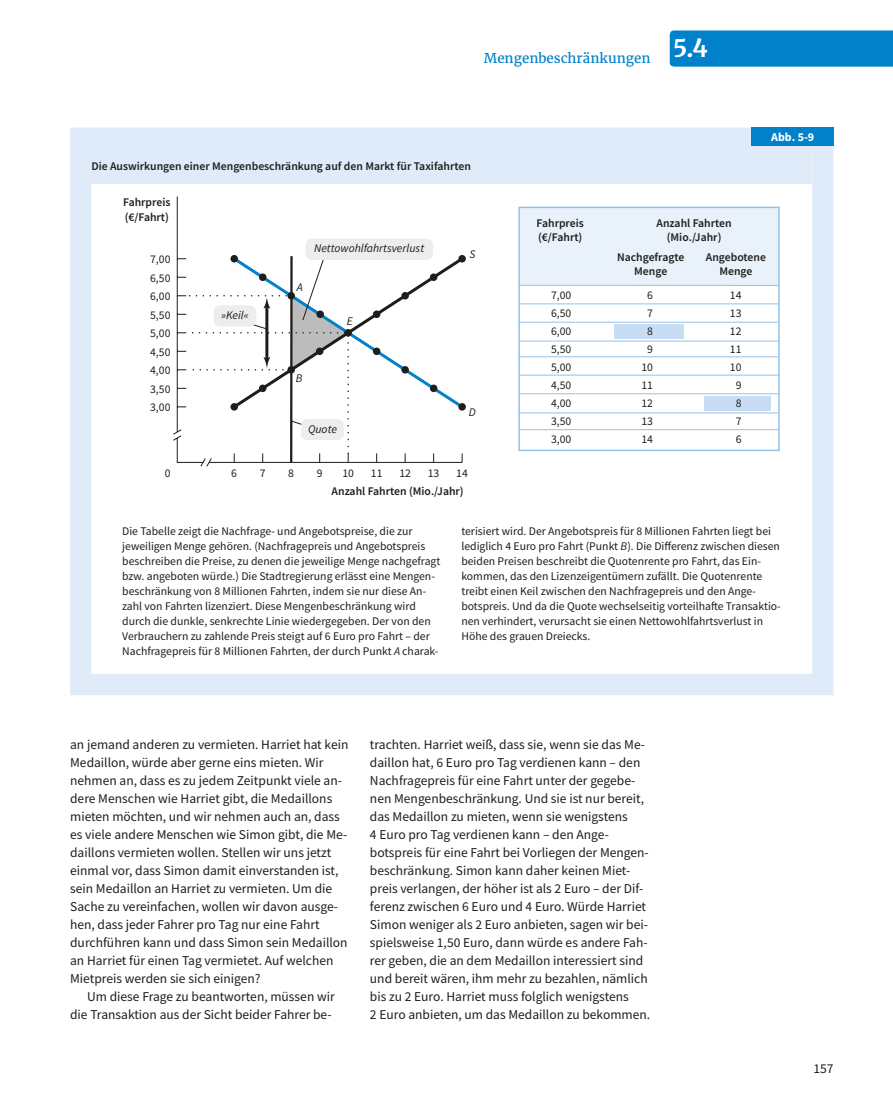
<style>
.page{position:relative;width:893px;height:1106px;background:#fff}
.page>*{position:absolute;margin:0;border:0;box-sizing:border-box;transform-origin:0 0}
.t1{font:700 24px "Haufe Merriweather";color:#fff}
.t2{font:13.5px/18px "Source Sans Pro";color:#1d1d1b}
.t3{font:13.5px "Haufe Merriweather";color:#0081c9}
.t4{font:700 12px "Source Sans Pro";color:#fff}
.t5{font:11.7px/18px "Source Sans Pro";color:#1d1d1b}
.t6{font:600 11.7px/14.2px "Source Sans Pro";color:#1d1d1b;text-align:center}
.t7{font:italic 11.7px "Source Sans Pro";color:#1d1d1b}
.s1{font-style:italic}
</style>
<div class="page">
<div style="left:670px;top:30px;width:223px;height:37px;background:#0081c9"></div>
<div style="left:91px;top:147px;width:721px;height:37px;background:#dfebf9"></div>
<div style="left:70px;top:128px;width:763px;height:567px;border:21px solid #dfebf9"></div>
<div style="left:751px;top:128px;width:82px;height:18px;background:#0081c9"></div>
<div style="left:614px;top:324px;width:70px;height:14px;background:#c8ddf4"></div>
<div style="left:704px;top:396px;width:67px;height:14px;background:#c8ddf4"></div>
<svg style="left:173px;top:196px;width:37px;height:271px"></svg>
<hr style="left:519px;top:303px;width:260px;height:1px;background:#95c2e9">
<hr style="left:518px;top:322px;width:260px;height:1px;background:#95c2e9">
<hr style="left:520px;top:341px;width:260px;height:1px;background:#95c2e9">
<hr style="left:518px;top:356px;width:260px;height:1px;background:#95c2e9">
<hr style="left:520px;top:375px;width:260px;height:1px;background:#95c2e9">
<hr style="left:519px;top:393px;width:260px;height:1px;background:#95c2e9">
<hr style="left:518px;top:412px;width:260px;height:1px;background:#95c2e9">
<hr style="left:520px;top:429px;width:259px;height:1px;background:#95c2e9">
<div style="left:521px;top:210px;width:256px;height:75px;background:#e9f1fb"></div>
<hr style="left:518px;top:285px;width:261px;height:1px;background:#95c2e9">
<div style="left:518px;top:207px;width:262px;height:244px;border:2px solid #95c2e9"></div>
<svg style="left:188px;top:251px;width:278px;height:212px"></svg>
<div style="left:305px;top:239px;width:128px;height:21px;background:#ededed;border-radius:6px"></div>
<p class="t3" style="left:484px;top:50px;width:168px">Mengenbeschränkungen</p>
<h1 class="t1" style="left:673px;top:33px;width:36px">5.4</h1>
<p class="t6" style="left:91px;top:159px;width:381px">Die Auswirkungen einer Mengenbeschränkung auf den Markt für Taxifahrten</p>
<p class="t6" style="left:123px;top:195px;width:49px;line-height:15px;text-align:left">Fahrpreis (€/Fahrt)</p>
<p class="t5" style="left:150px;top:251px;width:22px;line-height:18.5px;text-align:justify">7,00<br>6,50<br>6,00<br>5,50<br>5,00<br>4,50<br>4,00<br>3,50<br>3,00</p>
<p class="t7" style="left:221px;top:308px;width:29px">»Keil«</p>
<p class="t7" style="left:297px;top:280px;width:7px">A</p>
<p class="t7" style="left:314px;top:241px;width:111px">Nettowohlfahrtsverlust</p>
<p class="t7" style="left:347px;top:313px;width:7px">E</p>
<p class="t7" style="left:296px;top:370px;width:8px">B</p>
<p class="t7" style="left:308px;top:421px;width:30px">Quote</p>
<p class="t7" style="left:469px;top:247px;width:7px">S</p>
<p class="t7" style="left:469px;top:404px;width:8px">D</p>
<p class="t5" style="left:165px;top:465px;width:7px">0</p>
<p class="t5" style="left:288px;top:465px;width:7px">8</p>
<p class="t5" style="left:231px;top:465px;width:7px">6</p>
<p class="t5" style="left:260px;top:465px;width:7px">7</p>
<p class="t5" style="left:317px;top:465px;width:7px">9</p>
<p class="t5" style="left:342px;top:465px;width:13px">10</p>
<p class="t5" style="left:371px;top:465px;width:13px">11</p>
<p class="t5" style="left:399px;top:465px;width:13px">12</p>
<p class="t5" style="left:428px;top:465px;width:13px">13</p>
<p class="t5" style="left:456px;top:465px;width:13px">14</p>
<p class="t6" style="left:332px;top:485px;width:134px">Anzahl Fahrten (Mio./Jahr)</p>
<p class="t6" style="left:537px;top:217px;width:49px;text-align:left">Fahrpreis (€/Fahrt)</p>
<p class="t6" style="left:657px;top:217px;width:77px">Anzahl Fahrten (Mio./Jahr)</p>
<p class="t4" style="left:771px;top:128px;width:45px">Abb. 5‑9</p>
<p class="t6" style="left:617px;top:250px;width:69px">Nachgefragte<br>Menge</p>
<p class="t6" style="left:706px;top:250px;width:62px">Angebotene<br>Menge</p>
<p class="t5" style="left:641px;top:287px;width:13px;text-align:center">6<br>7<br>8<br>9<br>10<br>11<br>12<br>13<br>14</p>
<p class="t5" style="left:551px;top:287px;width:22px;text-align:justify">7,00<br>6,50<br>6,00<br>5,50<br>5,00<br>4,50<br>4,00<br>3,50<br>3,00</p>
<p class="t5" style="left:730px;top:287px;width:13px;text-align:center">14<br>13<br>12<br>11<br>10<br>9<br>8<br>7<br>6</p>
<p class="t5" style="left:122px;top:523px;width:320px;line-height:15px">Die Tabelle zeigt die Nachfrage- und Angebotspreise, die zur jeweiligen Menge gehören. (Nachfragepreis und Angebotspreis beschreiben die Preise, zu denen die jeweilige Menge nachgefragt bzw. angeboten würde.) Die Stadtregierung erlässt eine Mengen&shy;beschränkung von 8 Millionen Fahrten, indem sie nur diese An&shy;zahl von Fahrten lizenziert. Diese Mengenbeschränkung wird durch die dunkle, senkrechte Linie wiedergegeben. Der von den Verbrauchern zu zahlende Preis steigt auf 6 Euro pro Fahrt – der Nachfragepreis für 8 Millionen Fahrten, der durch Punkt <span class="s1">A</span> charak-</p>
<p class="t5" style="left:461px;top:523px;width:321px;line-height:15px">terisiert wird. Der Angebotspreis für 8 Millionen Fahrten liegt bei lediglich 4 Euro pro Fahrt (Punkt <span class="s1">B</span>). Die Differenz zwischen diesen beiden Preisen beschreibt die Quotenrente pro Fahrt, das Ein&shy;kommen, das den Lizenzeigentümern zufällt. Die Quotenrente treibt einen Keil zwischen den Nachfragepreis und den Ange&shy;botspreis. Und da die Quote wechselseitig vorteilhafte Transaktio&shy;nen verhindert, verursacht sie einen Nettowohlfahrtsverlust in Höhe des grauen Dreiecks.</p>
<p class="t2" style="left:70px;top:735px;width:280px">an jemand anderen zu vermieten. Harriet hat kein Medaillon, würde aber gerne eins mieten. Wir nehmen an, dass es zu jedem Zeitpunkt viele an&shy;dere Menschen wie Harriet gibt, die Medaillons mieten möchten, und wir nehmen auch an, dass es viele andere Menschen wie Simon gibt, die Me&shy;daillons vermieten wollen. Stellen wir uns jetzt einmal vor, dass Simon damit einverstanden ist, sein Medaillon an Harriet zu vermieten. Um die Sache zu vereinfachen, wollen wir davon ausge&shy;hen, dass jeder Fahrer pro Tag nur eine Fahrt durchführen kann und dass Simon sein Medaillon an Harriet für einen Tag vermietet. Auf welchen Mietpreis werden sie sich einigen?</p>
<p class="t2" style="left:70px;top:987px;width:266px;text-align:right">Um diese Frage zu beantworten, müssen wir die Transaktion aus der Sicht beider Fahrer be-</p>
<p class="t2" style="left:370px;top:735px;width:282px">trachten. Harriet weiß, dass sie, wenn sie das Me&shy;daillon hat, 6 Euro pro Tag verdienen kann – den Nachfragepreis für eine Fahrt unter der gegebe&shy;nen Mengenbeschränkung. Und sie ist nur bereit, das Medaillon zu mieten, wenn sie wenigstens<br>4 Euro pro Tag verdienen kann – den Ange&shy;botspreis für eine Fahrt bei Vorliegen der Mengen&shy;beschränkung. Simon kann daher keinen Miet&shy;preis verlangen, der höher ist als 2 Euro – der Dif&shy;ferenz zwischen 6 Euro und 4 Euro. Würde Harriet Simon weniger als 2 Euro anbieten, sagen wir bei&shy;spielsweise 1,50 Euro, dann würde es andere Fah&shy;rer geben, die an dem Medaillon interessiert sind und bereit wären, ihm mehr zu bezahlen, nämlich bis zu 2 Euro. Harriet muss folglich wenigstens<br>2 Euro anbieten, um das Medaillon zu bekommen.</p>
<p class="t2" style="left:813px;top:1059px;width:22px">157</p>
</div>
